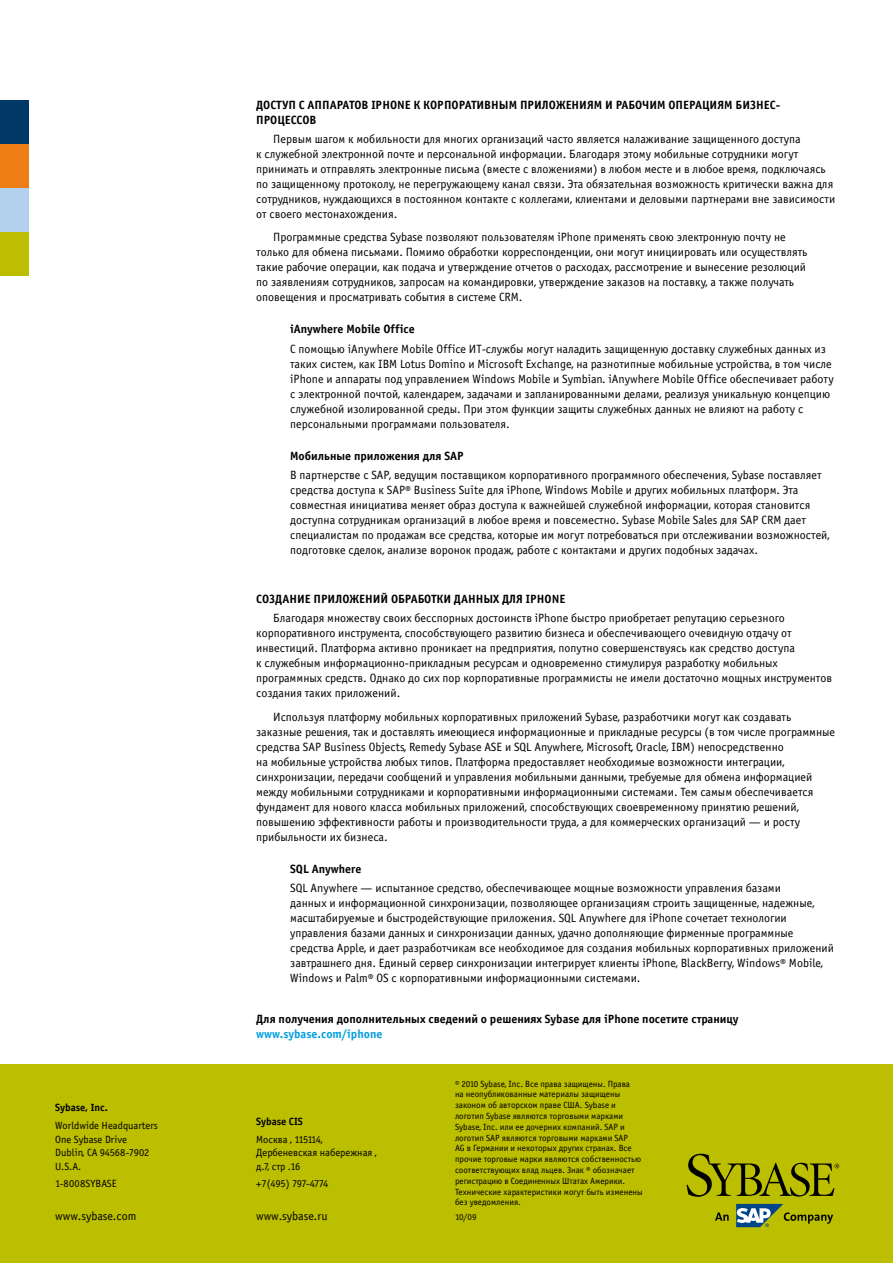
<style>
.page{position:relative;width:893px;height:1263px;background:#fff}
.page>*{position:absolute;margin:0;border:0;box-sizing:border-box;transform-origin:0 0}
.t1{font:12px/15px "Officina Sans Book C";color:#000}
.t2{font:12px/15px "Officina Sans Bold C";color:#000}
.t3{font:12px "Officina Sans Bold C";color:#009ee0}
.t4{font:10.5px/13.5px "Officina Sans Book C";color:#000}
.t5{font:10.5px "Officina Sans Bold C";color:#000}
.t6{font:10.5px "Officina Sans Book C";letter-spacing:-.07em;color:#000}
.t7{font:9px/10.8px "Officina Sans Book C";color:#000}
</style>
<div class="page">
<div style="left:0;top:100px;width:28px;height:44px;background:#003867"></div>
<div style="left:0;top:144px;width:28px;height:44px;background:#ee7d15"></div>
<div style="left:0;top:188px;width:28px;height:44px;background:#b1d1ec"></div>
<div style="left:0;top:232px;width:28px;height:43px;background:#bdbe01"></div>
<div style="left:0;top:1064px;width:893px;height:199px;background:#bcbe00"></div>
<svg style="left:687px;top:1154px;width:152px;height:43px"></svg>
<svg style="left:715px;top:1212px;width:14px;height:9px"></svg>
<svg style="left:736px;top:1204px;width:97px;height:23px"></svg>
<p class="t2" style="left:256px;top:97px;width:526px">ДОСТУП С АППАРАТОВ IPHONE К КОРПОРАТИВНЫМ ПРИЛОЖЕНИЯМ И РАБОЧИМ ОПЕРАЦИЯМ БИЗНЕС-<br>ПРОЦЕССОВ</p>
<p class="t1" style="left:256px;top:132px;width:581px;text-indent:17px">Первым шагом к мобильности для многих организаций часто является налаживание защищенного доступа<br>к служебной электронной почте и персональной информации. Благодаря этому мобильные сотрудники могут принимать и отправлять электронные письма (вместе с вложениями) в любом месте и в любое время, подключаясь по защищенному протоколу, не перегружающему канал связи. Эта обязательная возможность критически важна для сотрудников, нуждающихся в постоянном контакте с коллегами, клиентами и деловыми партнерами вне зависимости от своего местонахождения.</p>
<p class="t1" style="left:256px;top:230px;width:553px;text-indent:17px">Программные средства Sybase позволяют пользователям iPhone применять свою электронную почту не только для обмена письмами. Помимо обработки корреспонденции, они могут инициировать или осуществлять такие рабочие операции, как подача и утверждение отчетов о расходах, рассмотрение и вынесение резолюций по заявлениям сотрудников, запросам на командировки, утверждение заказов на поставку, а также получать оповещения и просматривать события в системе CRM.</p>
<p class="t2" style="left:290px;top:322px;width:126px">iAnywhere Mobile Office</p>
<p class="t1" style="left:290px;top:341px;width:545px">С помощью iAnywhere Mobile Office ИТ-службы могут наладить защищенную доставку служебных данных из таких систем, как IBM Lotus Domino и Microsoft Exchange, на разнотипные мобильные устройства, в том числе iPhone и аппараты под управлением Windows Mobile и Symbian. iAnywhere Mobile Office обеспечивает работу с электронной почтой, календарем, задачами и запланированными делами, реализуя уникальную концепцию служебной изолированной среды. При этом функции защиты служебных данных не влияют на работу с персональными программами пользователя.</p>
<p class="t2" style="left:290px;top:448px;width:175px">Мобильные приложения для SAP</p>
<p class="t1" style="left:290px;top:468px;width:541px">В партнерстве с SAP, ведущим поставщиком корпоративного программного обеспечения, Sybase поставляет средства доступа к SAP® Business Suite для iPhone, Windows Mobile и других мобильных платформ. Эта совместная инициатива меняет образ доступа к важнейшей служебной информации, которая становится доступна сотрудникам организаций в любое время и повсеместно. Sybase Mobile Sales для SAP CRM дает специалистам по продажам все средства, которые им могут потребоваться при отслеживании возможностей, подготовке сделок, анализе воронок продаж, работе с контактами и других подобных задачах.</p>
<p class="t2" style="left:256px;top:592px;width:311px">СОЗДАНИЕ ПРИЛОЖЕНИЙ ОБРАБОТКИ ДАННЫХ ДЛЯ IPHONE</p>
<p class="t1" style="left:256px;top:611px;width:577px;text-indent:17px">Благодаря множеству своих бесспорных достоинств iPhone быстро приобретает репутацию серьезного корпоративного инструмента, способствующего развитию бизнеса и обеспечивающего очевидную отдачу от инвестиций. Платформа активно проникает на предприятия, попутно совершенствуясь как средство доступа<br>к служебным информационно-прикладным ресурсам и одновременно стимулируя разработку мобильных программных средств. Однако до сих пор корпоративные программисты не имели достаточно мощных инструментов создания таких приложений.</p>
<p class="t1" style="left:256px;top:709px;width:580px;text-indent:17px">Используя платформу мобильных корпоративных приложений Sybase, разработчики могут как создавать заказные решения, так и доставлять имеющиеся информационные и прикладные ресурсы (в том числе программные средства SAP Business Objects, Remedy Sybase ASE и SQL Anywhere, Microsoft, Oracle, IBM) непосредственно<br>на мобильные устройства любых типов. Платформа предоставляет необходимые возможности интеграции, синхронизации, передачи сообщений и управления мобильными данными, требуемые для обмена информацией между мобильными сотрудниками и корпоративными информационными системами. Тем самым обеспечивается фундамент для нового класса мобильных приложений, способствующих своевременному принятию решений, повышению эффективности работы и производительности труда, а для коммерческих организаций — и росту прибыльности их бизнеса.</p>
<p class="t2" style="left:290px;top:861px;width:73px">SQL Anywhere</p>
<p class="t1" style="left:290px;top:881px;width:545px">SQL Anywhere — испытанное средство, обеспечивающее мощные возможности управления базами<br>данных и информационной синхронизации, позволяющее организациям строить защищенные, надежные, масштабируемые и быстродействующие приложения. SQL Anywhere для iPhone сочетает технологии управления базами данных и синхронизации данных, удачно дополняющие фирменные программные средства Apple, и дает разработчикам все необходимое для создания мобильных корпоративных приложений завтрашнего дня. Единый сервер синхронизации интегрирует клиенты iPhone, BlackBerry, Windows® Mobile, Windows и Palm® OS с корпоративными информационными системами.</p>
<p class="t2" style="left:256px;top:1011px;width:484px">Для получения дополнительных сведений о решениях Sybase для iPhone посетите страницу</p>
<p class="t3" style="left:256px;top:1027px;width:128px">www.sybase.com/iphone</p>
<p class="t5" style="left:55px;top:1102px;width:54px">Sybase, Inc.</p>
<p class="t4" style="left:55px;top:1119px;width:104px">Worldwide Headquarters<br>One Sybase Drive<br>Dublin, CA 94568-7902<br>U.S.A.</p>
<p class="t4" style="left:55px;top:1177px;width:63px">1-8008SYBASE</p>
<p class="t5" style="left:256px;top:1115px;width:48px">Sybase CIS</p>
<p class="t4" style="left:256px;top:1132px;width:122px">Москва , 115114,<br>Дербеневская набережная , д.7, стр .16</p>
<p class="t6" style="left:256px;top:1178px;width:74px">+7(495) 797-4774</p>
<p class="t1" style="left:55px;top:1209px;width:83px">www.sybase.com</p>
<p class="t1" style="left:256px;top:1209px;width:73px">www.sybase.ru</p>
<p class="t7" style="left:455px;top:1078px;width:189px">© 2010 Sybase, Inc. Все права защищены. Права<br>на неопубликованные материалы защищены законом об авторском праве США. Sybase и логотип Sybase являются торговыми марками Sybase, Inc. или ее дочерних компаний. SAP и логотип SAP являются торговыми марками SAP<br>AG в Германии и некоторых других странах. Все прочие торговые марки являются собственностью соответствующих влад льцев. Знак ® обозначает регистрацию в Соединенных Штатах Америки.<br>Технические характеристики могут быть изменены без уведомления.</p>
<p class="t7" style="left:455px;top:1212px;width:23px">10/09</p>
</div>
